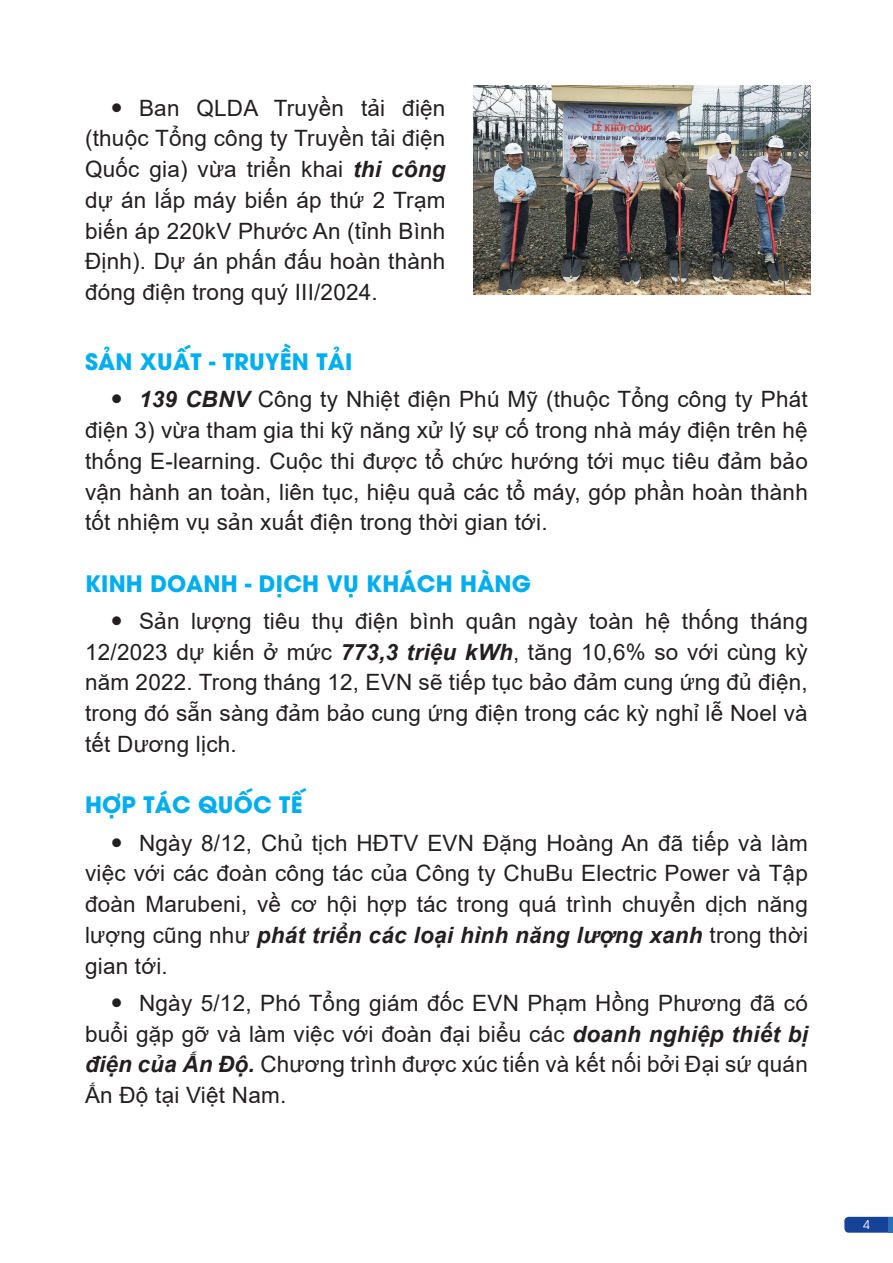
<style>
.page{position:relative;width:893px;height:1263px;background:#fff}
.page>*{position:absolute;margin:0;border:0;box-sizing:border-box;transform-origin:0 0}
.t1{font:22.5px/30.8px "Arial";letter-spacing:.01em;color:#231f20;text-align:justify}
.t2{font:700 22.5px "UTM Avo";letter-spacing:.01em;color:#00aeef}
.t3{font:12px "UTM Avo";color:#fff}
.s1{font-weight:700;font-style:italic}
</style>
<div class="page">
<svg style="left:844px;top:1217px;width:45px;height:16px"></svg>
<hr style="left:889px;top:1217px;width:4px;height:16px;background:#2972b9">
<img style="left:474px;top:86px;width:336px;height:208px">
<p class="t1" style="left:85px;top:92px;width:362px;text-indent:54px">Ban QLDA Truyền tải điện (thuộc Tổng công ty Truyền tải điện Quốc gia) vừa triển khai <span class="s1">thi công </span>dự án lắp máy biến áp thứ 2 Trạm biến áp 220kV Phước An (tỉnh Bình Định). Dự án phấn đấu hoàn thành đóng điện trong quý III/2024.</p>
<p class="t2" style="left:85px;top:343px;width:269px">SẢN XUẤT - TRUYỀN TẢI</p>
<p class="t1" style="left:85px;top:384px;width:724px;text-indent:54px"><span class="s1">139 CBNV</span> Công ty Nhiệt điện Phú Mỹ (thuộc Tổng công ty Phát điện 3) vừa tham gia thi kỹ năng xử lý sự cố trong nhà máy điện trên hệ thống E-learning. Cuộc thi được tổ chức hướng tới mục tiêu đảm bảo vận hành an toàn, liên tục, hiệu quả các tổ máy, góp phần hoàn thành tốt nhiệm vụ sản xuất điện trong thời gian tới.</p>
<p class="t2" style="left:85px;top:565px;width:448px">KINH DOANH - DỊCH VỤ KHÁCH HÀNG</p>
<p class="t1" style="left:85px;top:605px;width:724px;text-indent:54px">Sản lượng tiêu thụ điện bình quân ngày toàn hệ thống tháng 12/2023 dự kiến ở mức <span class="s1">773,3 triệu kWh</span>, tăng 10,6% so với cùng kỳ năm 2022. Trong tháng 12, EVN sẽ tiếp tục bảo đảm cung ứng đủ điện, trong đó sẵn sàng đảm bảo cung ứng điện trong các kỳ nghỉ lễ Noel và tết Dương lịch.</p>
<p class="t2" style="left:85px;top:786px;width:219px">HỢP TÁC QUỐC TẾ</p>
<p class="t1" style="left:85px;top:827px;width:724px;text-indent:54px">Ngày 8/12, Chủ tịch HĐTV EVN Đặng Hoàng An đã tiếp và làm việc với các đoàn công tác của Công ty ChuBu Electric Power và Tập đoàn Marubeni, về cơ hội hợp tác trong quá trình chuyển dịch năng lượng cũng như <span class="s1">phát triển các loại hình năng lượng xanh</span> trong thời gian tới.</p>
<p class="t1" style="left:85px;top:987px;width:724px;text-indent:54px">Ngày 5/12, Phó Tổng giám đốc EVN Phạm Hồng Phương đã có buổi gặp gỡ và làm việc với đoàn đại biểu các <span class="s1">doanh nghiệp thiết bị điện của Ấn Độ.</span> Chương trình được xúc tiến và kết nối bởi Đại sứ quán Ấn Độ tại Việt Nam.</p>
<p class="t3" style="left:863px;top:1215px;width:8px">4</p>
</div>
